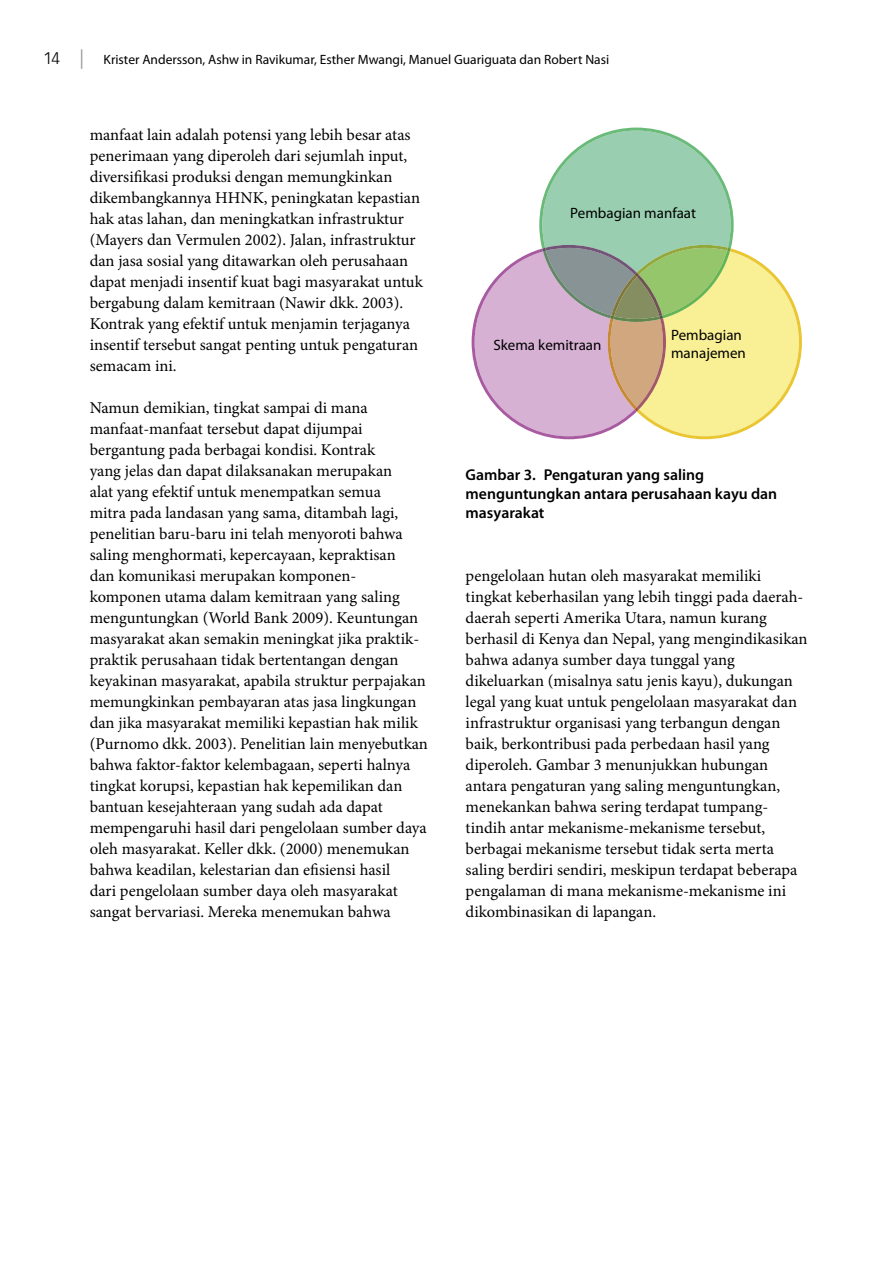
<style>
.page{position:relative;width:893px;height:1263px;background:#fff}
.page>*{position:absolute;margin:0;border:0;box-sizing:border-box;transform-origin:0 0}
.t1{font:16.5px/21px "Minion Pro";color:#000}
.t2{font:600 15.75px/18.9px "Myriad Pro";color:#000}
.t3{font:15px/18px "Myriad Pro";color:#000}
.t4{font:13.5px "Myriad Pro";color:#000}
.s1{font-family:"Vectora LT Std";font-weight:300;font-size:16.5px}
.s2{font-size:19.5px;color:#9d9d9c}
</style>
<div class="page">
<svg style="left:472px;top:128px;width:330px;height:311px"></svg>
<p class="t4" style="left:43px;top:51px;width:567px"><span class="s1">14</span> <span class="s2">|</span> Krister Andersson, Ashw in Ravikumar, Esther Mwangi, Manuel Guariguata dan Robert Nasi</p>
<p class="t1" style="left:90px;top:124px;width:335px">manfaat lain adalah potensi yang lebih besar atas penerimaan yang diperoleh dari sejumlah input, diversifikasi produksi dengan memungkinkan dikembangkannya HHNK, peningkatan kepastian hak atas lahan, dan meningkatkan infrastruktur (Mayers dan Vermulen 2002). Jalan, infrastruktur dan jasa sosial yang ditawarkan oleh perusahaan dapat menjadi insentif kuat bagi masyarakat untuk bergabung dalam kemitraan (Nawir dkk. 2003).<br>Kontrak yang efektif untuk menjamin terjaganya insentif tersebut sangat penting untuk pengaturan semacam ini.</p>
<p class="t1" style="left:90px;top:397px;width:340px">Namun demikian, tingkat sampai di mana manfaat-manfaat tersebut dapat dijumpai bergantung pada berbagai kondisi. Kontrak<br>yang jelas dan dapat dilaksanakan merupakan<br>alat yang efektif untuk menempatkan semua<br>mitra pada landasan yang sama, ditambah lagi, penelitian baru-baru ini telah menyoroti bahwa saling menghormati, kepercayaan, kepraktisan<br>dan komunikasi merupakan komponen&shy;komponen utama dalam kemitraan yang saling menguntungkan (World Bank 2009). Keuntungan masyarakat akan semakin meningkat jika praktik&shy;praktik perusahaan tidak bertentangan dengan keyakinan masyarakat, apabila struktur perpajakan memungkinkan pembayaran atas jasa lingkungan dan jika masyarakat memiliki kepastian hak milik (Purnomo dkk. 2003). Penelitian lain menyebutkan bahwa faktor-faktor kelembagaan, seperti halnya tingkat korupsi, kepastian hak kepemilikan dan bantuan kesejahteraan yang sudah ada dapat mempengaruhi hasil dari pengelolaan sumber daya oleh masyarakat. Keller dkk. (2000) menemukan bahwa keadilan, kelestarian dan efisiensi hasil<br>dari pengelolaan sumber daya oleh masyarakat sangat bervariasi. Mereka menemukan bahwa</p>
<p class="t3" style="left:570px;top:203px;width:127px">Pembagian manfaat</p>
<p class="t3" style="left:493px;top:336px;width:110px">Skema kemitraan</p>
<p class="t3" style="left:671px;top:325px;width:76px">Pembagian manajemen</p>
<p class="t2" style="left:466px;top:465px;width:313px">Gambar 3. Pengaturan yang saling menguntungkan antara perusahaan kayu dan masyarakat</p>
<p class="t1" style="left:466px;top:565px;width:343px">pengelolaan hutan oleh masyarakat memiliki tingkat keberhasilan yang lebih tinggi pada daerah&shy;daerah seperti Amerika Utara, namun kurang berhasil di Kenya dan Nepal, yang mengindikasikan bahwa adanya sumber daya tunggal yang dikeluarkan (misalnya satu jenis kayu), dukungan legal yang kuat untuk pengelolaan masyarakat dan infrastruktur organisasi yang terbangun dengan baik, berkontribusi pada perbedaan hasil yang diperoleh. Gambar 3 menunjukkan hubungan antara pengaturan yang saling menguntungkan, menekankan bahwa sering terdapat tumpang&shy;tindih antar mekanisme-mekanisme tersebut, berbagai mekanisme tersebut tidak serta merta saling berdiri sendiri, meskipun terdapat beberapa pengalaman di mana mekanisme-mekanisme ini dikombinasikan di lapangan.</p>
</div>
